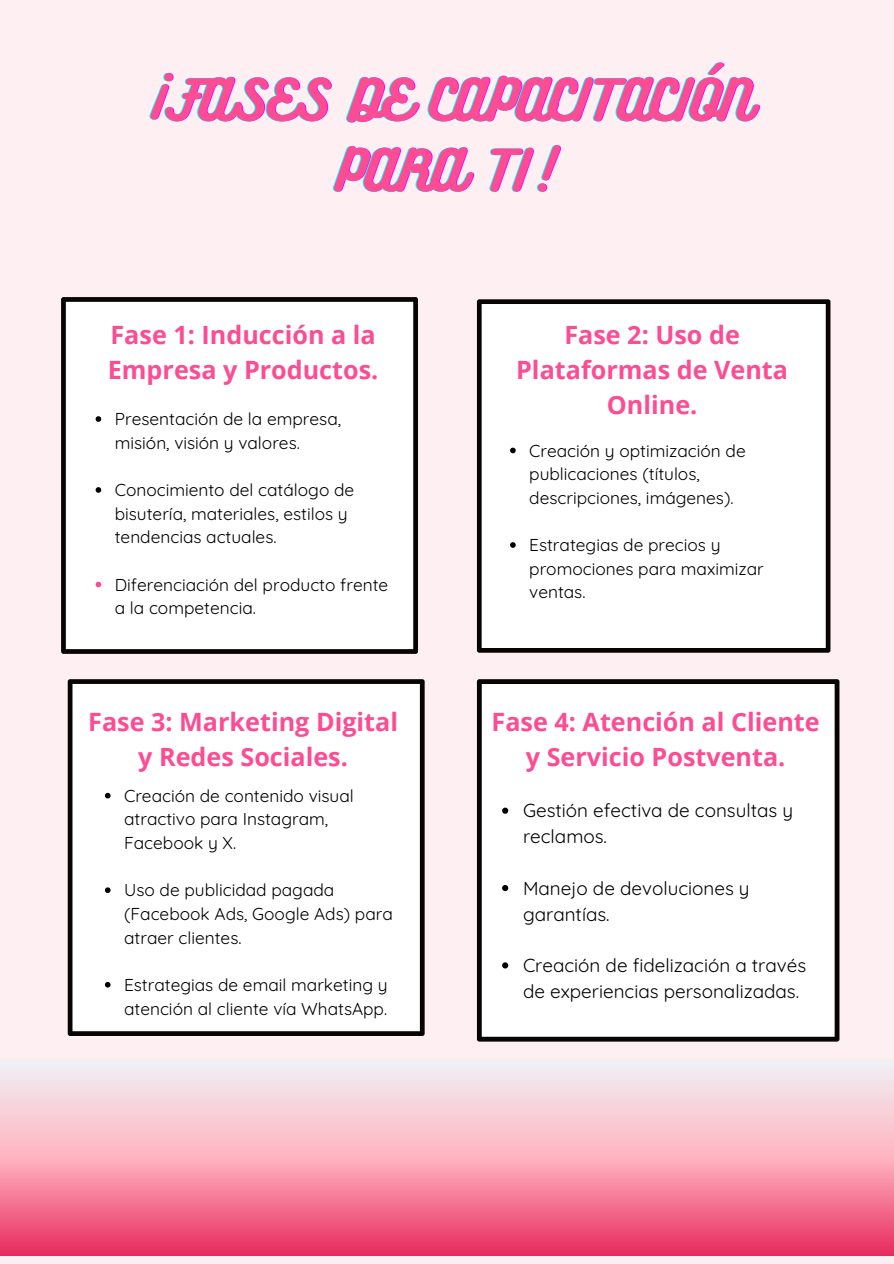
<style>
.page{position:relative;width:894px;height:1264px;background:#fff}
.page>*{position:absolute;margin:0;border:0;box-sizing:border-box;transform-origin:0 0}
.t1{font:50.7px/70.3px "Bukhari Script";color:#0ff;text-align:center}
.t2{font:700 25.2px/34.8px "Open Sans";color:#fc4c94;text-align:center}
.t3{font:18.75px/25.8px "Quicksand";color:#000}
.t4{font:17.25px/23.7px "Quicksand";color:#000}
</style>
<div class="page">
<div style="left:0;top:0;width:893px;height:1263px;background:#fef0f2"></div>
<svg style="left:0;top:1059px;width:893px;height:195px;background:#f5a1b6"></svg>
<div style="left:61px;top:297px;width:357px;height:357px;background:#fff"></div>
<div style="left:477px;top:299px;width:353px;height:353px;background:#fff"></div>
<div style="left:68px;top:679px;width:356px;height:356px;background:#fff"></div>
<div style="left:477px;top:679px;width:362px;height:362px;background:#fff"></div>
<svg style="left:96px;top:416px;width:5px;height:6px"></svg>
<svg style="left:96px;top:487px;width:5px;height:6px"></svg>
<svg style="left:96px;top:581px;width:5px;height:6px"></svg>
<svg style="left:510px;top:447px;width:5px;height:6px"></svg>
<svg style="left:510px;top:542px;width:5px;height:6px"></svg>
<svg style="left:105px;top:792px;width:5px;height:6px"></svg>
<svg style="left:105px;top:887px;width:5px;height:6px"></svg>
<svg style="left:105px;top:981px;width:5px;height:6px"></svg>
<svg style="left:502px;top:807px;width:6px;height:6px"></svg>
<svg style="left:502px;top:885px;width:6px;height:6px"></svg>
<svg style="left:502px;top:962px;width:6px;height:6px"></svg>
<h1 class="t1" style="left:138px;top:62px;width:613px">¡FASES DE CAPACITACIÓN<br>PARA TI!</h1>
<h2 class="t2" style="left:108px;top:317px;width:272px;text-align:left">Fase 1: Inducción a la<br>Empresa y Productos.</h2>
<p class="t4" style="left:115px;top:407px;width:228px">Presentación de la empresa, misión, visión y valores.</p>
<h2 class="t4" style="left:115px;top:478px;width:241px">Conocimiento del catálogo de bisutería, materiales, estilos y tendencias actuales.</h2>
<p class="t4" style="left:115px;top:572px;width:275px">Diferenciación del producto frente a la competencia.</p>
<p class="t2" style="left:88px;top:704px;width:311px">Fase 3: Marketing Digital y Redes Sociales.</p>
<h2 class="t4" style="left:124px;top:783px;width:231px">Creación de contenido visual atractivo para Instagram,<br>Facebook y X.</h2>
<p class="t4" style="left:124px;top:878px;width:270px">Uso de publicidad pagada (Facebook Ads, Google Ads) para atraer clientes.</p>
<p class="t4" style="left:124px;top:972px;width:265px">Estrategias de email marketing y atención al cliente vía WhatsApp.</p>
<p class="t2" style="left:516px;top:317px;width:273px">Fase 2: Uso de<br>Plataformas de Venta<br>Online.</p>
<p class="t4" style="left:529px;top:438px;width:218px">Creación y optimización de publicaciones (títulos, descripciones, imágenes).</p>
<p class="t4" style="left:529px;top:533px;width:236px">Estrategias de precios y promociones para maximizar ventas.</p>
<p class="t2" style="left:491px;top:704px;width:329px">Fase 4: Atención al Cliente y Servicio Postventa.</p>
<p class="t3" style="left:523px;top:797px;width:271px">Gestión efectiva de consultas y reclamos.</p>
<p class="t3" style="left:523px;top:874px;width:228px">Manejo de devoluciones y garantías.</p>
<h2 class="t3" style="left:523px;top:952px;width:284px">Creación de fidelización a través de experiencias personalizadas.</h2>
</div>
